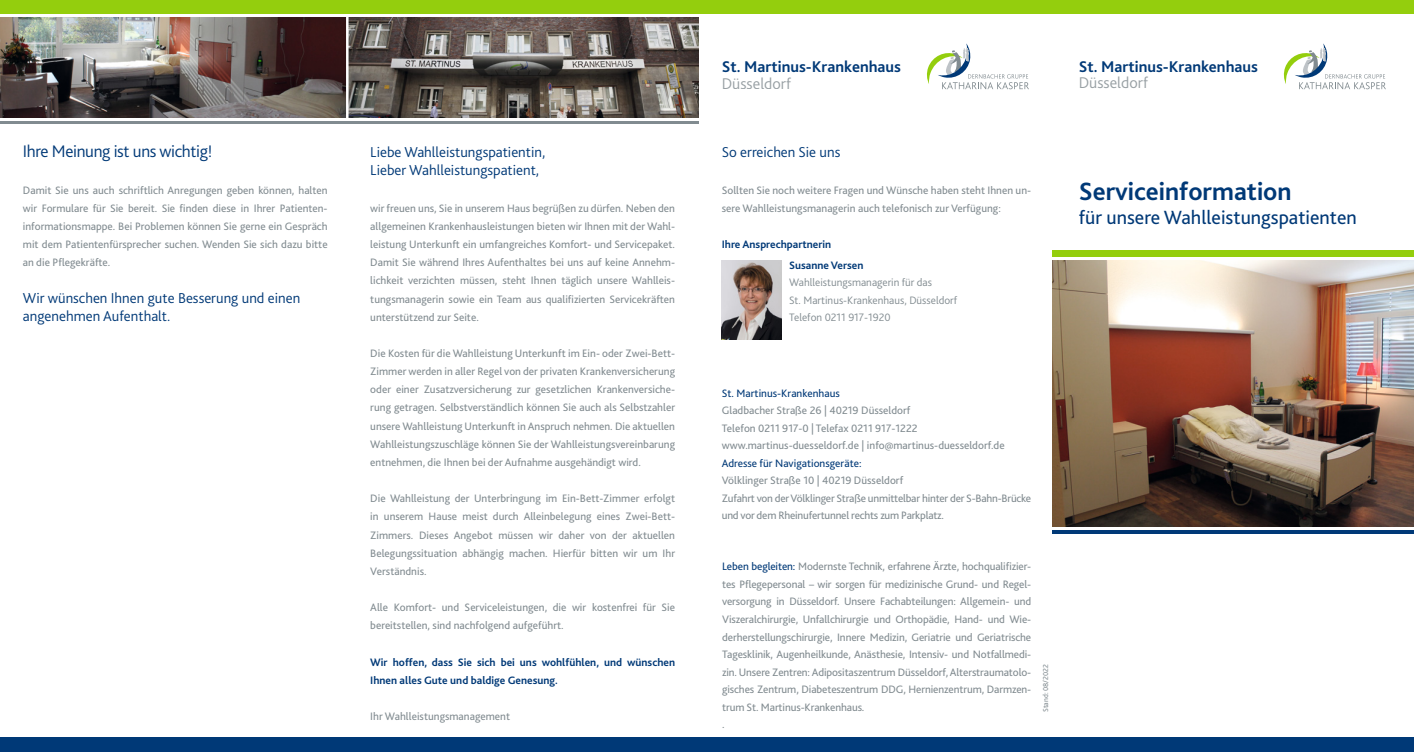
<style>
.page{position:relative;width:1414px;height:752px;background:#fff}
.page>*{position:absolute;margin:0;border:0;box-sizing:border-box;transform-origin:0 0}
.t1{font:700 26.25px "Bliss 2";color:#003977}
.t2{font:20px "Bliss 2";color:#003977}
.t3{font:300 17.5px "Bliss 2";letter-spacing:-.02em;color:#003977}
.t4{font:700 16.25px "Bliss 2";color:#003977}
.t5{font:300 16.25px "Bliss 2";color:#98a0a4}
.t6{font:300 15px/18px "Bliss 2";color:#003977}
.t7{font:11.25px/18.1px "Bliss 2";letter-spacing:-.01em;color:#818b90}
.t8{font:700 11.25px/18.1px "Bliss 2";color:#003977}
.t9{font:300 11.25px/17.5px "Bliss 2";color:#818b90}
.t10{font:11.25px "Bliss 2";color:#003977}
.t11{font:7.5px "Bliss 2";color:#818b90}
.s1{color:#003977}
</style>
<div class="page">
<img style="left:1052px;top:260px;width:362px;height:267px">
<img style="left:0;top:17px;width:698px;height:101px">
<img style="left:722px;top:260px;width:60px;height:79px">
<div style="left:0;top:737px;width:1414px;height:14px;background:#003977"></div>
<div style="left:0;top:0;width:1414px;height:14px;background:#94ce0d"></div>
<div style="left:1052px;top:250px;width:362px;height:7px;background:#94ce0d"></div>
<hr style="left:1052px;top:530px;width:362px;height:3px;background:#003977">
<svg style="left:1283px;top:43px;width:103px;height:46px"></svg>
<svg style="left:927px;top:43px;width:102px;height:46px"></svg>
<hr style="left:346px;top:16px;width:2px;height:105px;background:#fff">
<hr style="left:0;top:121px;width:698px;height:2px;background:#818b90">
<h3 class="t3" style="left:23px;top:145px;width:191px">Ihre Meinung ist uns wichtig!</h3>
<p class="t7" style="left:23px;top:182px;width:306px;text-align:justify">Damit Sie uns auch schriftlich Anregungen geben können, halten wir Formulare für Sie bereit. Sie finden diese in Ihrer Patienten&shy;informationsmappe. Bei Problemen können Sie gerne ein Gespräch mit dem Patientenfürsprecher suchen. Wenden Sie sich dazu bitte an die Pflegekräfte.</p>
<h3 class="t6" style="left:23px;top:290px;width:279px">Wir wünschen Ihnen gute Besserung und einen angenehmen Aufenthalt.</h3>
<h3 class="t6" style="left:370px;top:145px;width:176px">Liebe Wahlleistungspatientin,<br>Lieber Wahlleistungspatient,</h3>
<p class="t7" style="left:370px;top:200px;width:306px;text-align:justify">wir freuen uns, Sie in unserem Haus begrüßen zu dürfen. Neben den allgemeinen Krankenhausleistungen bieten wir Ihnen mit der Wahl&shy;leistung Unterkunft ein umfangreiches Komfort- und Servicepaket.<br>Damit Sie während Ihres Aufenthaltes bei uns auf keine Annehm&shy;lichkeit verzichten müssen, steht Ihnen täglich unsere Wahlleis&shy;tungsmanagerin sowie ein Team aus qualifizierten Servicekräften unterstützend zur Seite.</p>
<p class="t7" style="left:370px;top:345px;width:306px;text-align:justify">Die Kosten für die Wahlleistung Unterkunft im Ein- oder Zwei-Bett-Zimmer werden in aller Regel von der privaten Krankenversicherung oder einer Zusatzversicherung zur gesetzlichen Krankenversiche&shy;rung getragen. Selbstverständlich können Sie auch als Selbstzahler unsere Wahlleistung Unterkunft in Anspruch nehmen. Die aktuellen Wahlleistungszuschläge können Sie der Wahlleistungsvereinbarung entnehmen, die Ihnen bei der Aufnahme ausgehändigt wird.</p>
<p class="t7" style="left:370px;top:490px;width:306px;text-align:justify">Die Wahlleistung der Unterbringung im Ein-Bett-Zimmer erfolgt in unserem Hause meist durch Alleinbelegung eines Zwei-Bett-Zimmers. Dieses Angebot müssen wir daher von der aktuellen Belegungssituation abhängig machen. Hierfür bitten wir um Ihr Verständnis.</p>
<p class="t7" style="left:370px;top:599px;width:306px">Alle Komfort- und Serviceleistungen, die wir kostenfrei für Sie bereitstellen, sind nachfolgend aufgeführt.</p>
<p class="t8" style="left:370px;top:653px;width:306px">Wir hoffen, dass Sie sich bei uns wohlfühlen, und wünschen<br>Ihnen alles Gute und baldige Genesung.</p>
<p class="t7" style="left:370px;top:707px;width:141px">Ihr Wahlleistungsmanagement</p>
<h3 class="t4" style="left:722px;top:61px;width:181px">St. Martinus-Krankenhaus</h3>
<h3 class="t5" style="left:722px;top:77px;width:71px">Düsseldorf</h3>
<h3 class="t6" style="left:722px;top:145px;width:120px">So erreichen Sie uns</h3>
<p class="t7" style="left:722px;top:182px;width:311px">Sollten Sie noch weitere Fragen und Wünsche haben steht Ihnen un&shy;sere Wahlleistungsmanagerin auch telefonisch zur Verfügung:</p>
<p class="t8" style="left:789px;top:235px;width:76px;line-height:20.6px;text-indent:-67px">Ihre Ansprechpartnerin<br>Susanne Versen</p>
<p class="t9" style="left:789px;top:275px;width:170px">Wahlleistungsmanagerin für das<br>St. Martinus-Krankenhaus, Düsseldorf<br>Telefon 0211 917-1920</p>
<p class="t10" style="left:722px;top:388px;width:120px">St. Martinus-Krankenhaus</p>
<p class="t7" style="left:722px;top:402px;width:284px;line-height:17.5px">Gladbacher Straße 26 | 40219 Düsseldorf<br>Telefon 0211 917-0 | Telefax 0211 917-1222 www.martinus-duesseldorf.de | info@martinus-duesseldorf.de</p>
<p class="t10" style="left:722px;top:458px;width:141px">Adresse für Navigationsgeräte:</p>
<p class="t7" style="left:722px;top:472px;width:311px;line-height:17.5px">Völklinger Straße 10 | 40219 Düsseldorf<br>Zufahrt von der Völklinger Straße unmittelbar hinter der S-Bahn-Brücke und vor dem Rheinufertunnel rechts zum Parkplatz.</p>
<p class="t7" style="left:722px;top:558px;width:311px;line-height:17.5px"><span class="s1">Leben begleiten:</span> Modernste Technik, erfahrene Ärzte, hochqualifizier&shy;tes Pflegepersonal – wir sorgen für medizinische Grund- und Regel&shy;versorgung in Düsseldorf. Unsere Fachabteilungen: Allgemein- und Viszeralchirurgie, Unfallchirurgie und Orthopädie, Hand- und Wie&shy;derherstellungschirurgie, Innere Medizin, Geriatrie und Geriatrische Tagesklinik, Augenheilkunde, Anästhesie, Intensiv- und Notfallmedi&shy;zin. Unsere Zentren: Adipositaszentrum Düsseldorf, Alterstraumatolo&shy;gisches Zentrum, Diabeteszentrum DDG, Hernienzentrum, Darmzen&shy;trum St. Martinus-Krankenhaus.<br>.</p>
<p class="t11" style="left:1043px;top:711px;width:49px;rotate:-90deg">Stand: 08/2022</p>
<h3 class="t4" style="left:1079px;top:60px;width:181px">St. Martinus-Krankenhaus</h3>
<h3 class="t5" style="left:1079px;top:76px;width:71px">Düsseldorf</h3>
<h1 class="t1" style="left:1079px;top:181px;width:214px">Serviceinformation</h1>
<h2 class="t2" style="left:1079px;top:210px;width:280px">für unsere Wahlleistungspatienten</h2>
</div>
